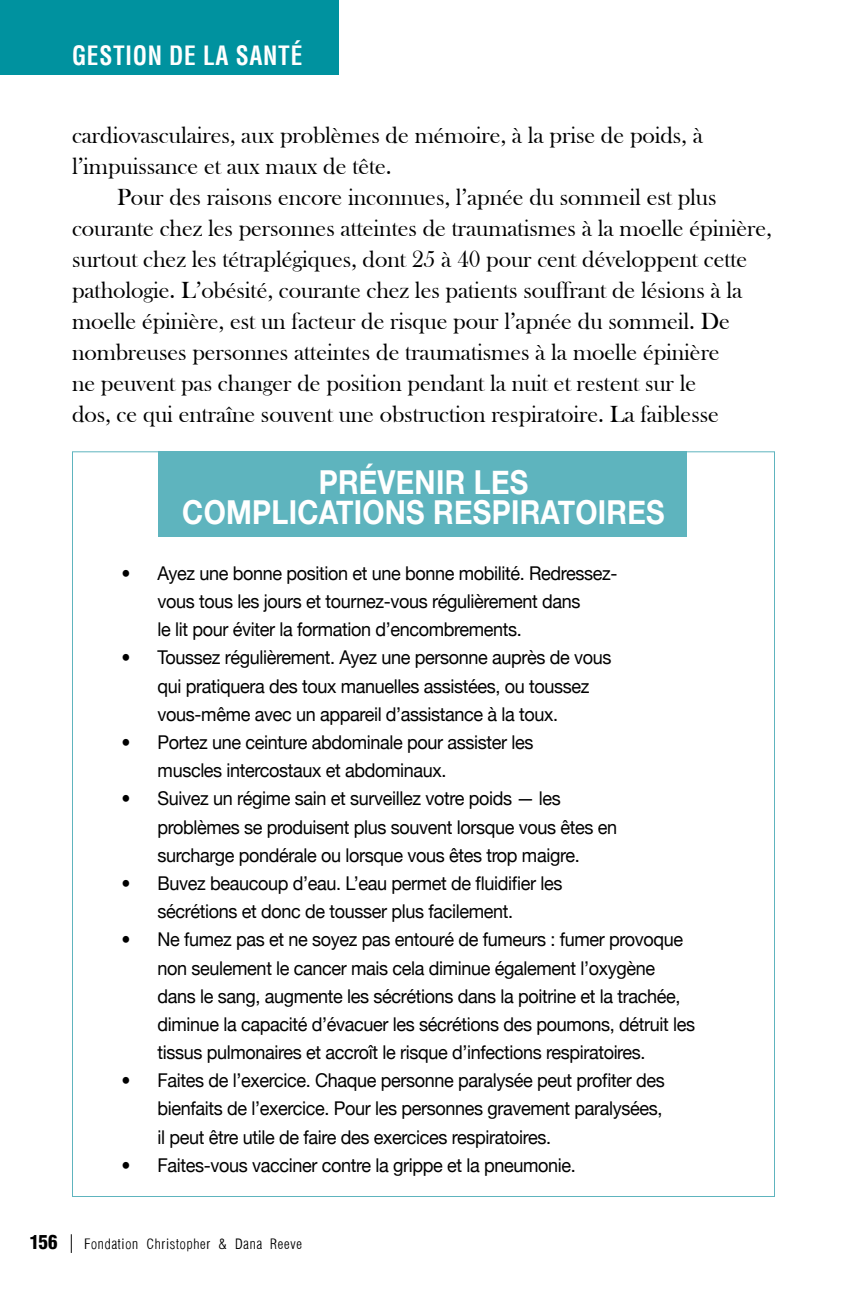
<style>
.page{position:relative;width:864px;height:1296px;background:#fff}
.page>*{position:absolute;margin:0;border:0;box-sizing:border-box;transform-origin:0 0}
.t1{font:700 33px/30px "Helvetica Neue";letter-spacing:.01em;color:#fff;text-align:center;scale:.86 1}
.t2{font:28.4px "Helvetica Condensed Light Li";color:#000;scale:.67 1}
.t3{font:700 condensed 26px "Helvetica";letter-spacing:.03em;color:#fff;scale:.9 1}
.t4{font:24px/31px "Bask Old Face";letter-spacing:-.005em;color:#000}
.t5{font:19px/28.2px "Helvetica Neue";letter-spacing:-.02em;color:#000;scale:.95 1}
.t6{font:900 condensed 19px "Helvetica";color:#000}
.t7{font:16px "Helvetica Condensed Light Li";letter-spacing:.035em;color:#000}
</style>
<div class="page">
<div style="left:0;top:0;width:338px;height:75px;background:#00929f"></div>
<div style="left:72px;top:451px;width:703px;height:746px;background:#fff;border:1px solid #5eb4be"></div>
<div style="left:159px;top:451px;width:528px;height:86px;background:#5eb4be"></div>
<h3 class="t3" style="left:72px;top:39px;width:258px">GESTION DE LA SANTÉ</h3>
<p class="t4" style="left:72px;top:120px;width:633px">cardiovasculaires, aux problèmes de mémoire, à la prise de poids, à l’impuissance et aux maux de tête.</p>
<p class="t4" style="left:72px;top:182px;width:701px;text-indent:45px">Pour des raisons encore inconnues, l’apnée du sommeil est plus courante chez les personnes atteintes de traumatismes à la moelle épinière, surtout chez les tétraplégiques, dont 25 à 40 pour cent développent cette pathologie. L’obésité, courante chez les patients souffrant de lésions à la moelle épinière, est un facteur de risque pour l’apnée du sommeil. De nombreuses personnes atteintes de traumatismes à la moelle épinière<br>ne peuvent pas changer de position pendant la nuit et restent sur le<br>dos, ce qui entraîne souvent une obstruction respiratoire. La faiblesse</p>
<h1 class="t1" style="left:182px;top:467px;width:562px">PRÉVENIR LES<br>COMPLICATIONS RESPIRATOIRES</h1>
<p class="t5" style="left:158px;top:559px;width:486px;text-indent:-36px">• Ayez une bonne position et une bonne mobilité. Redressez&shy;vous tous les jours et tournez-vous régulièrement dans<br>le lit pour éviter la formation d’encombrements.</p>
<p class="t5" style="left:158px;top:643px;width:479px;text-indent:-36px">• Toussez régulièrement. Ayez une personne auprès de vous qui pratiquera des toux manuelles assistées, ou toussez vous-même avec un appareil d’assistance à la toux.</p>
<p class="t5" style="left:158px;top:728px;width:397px;text-indent:-36px">• Portez une ceinture abdominale pour assister les muscles intercostaux et abdominaux.</p>
<p class="t5" style="left:158px;top:784px;width:485px;text-indent:-36px">• Suivez un régime sain et surveillez votre poids — les problèmes se produisent plus souvent lorsque vous êtes en surcharge pondérale ou lorsque vous êtes trop maigre.</p>
<p class="t5" style="left:158px;top:869px;width:428px;text-indent:-36px">• Buvez beaucoup d’eau. L’eau permet de fluidifier les sécrétions et donc de tousser plus facilement.</p>
<p class="t5" style="left:158px;top:925px;width:567px;text-indent:-36px">• Ne fumez pas et ne soyez pas entouré de fumeurs : fumer provoque non seulement le cancer mais cela diminue également l’oxygène dans le sang, augmente les sécrétions dans la poitrine et la trachée, diminue la capacité d’évacuer les sécrétions des poumons, détruit les tissus pulmonaires et accroît le risque d’infections respiratoires.</p>
<p class="t5" style="left:158px;top:1066px;width:535px;text-indent:-36px">• Faites de l’exercice. Chaque personne paralysée peut profiter des bienfaits de l’exercice. Pour les personnes gravement paralysées, il peut être utile de faire des exercices respiratoires.</p>
<p class="t5" style="left:122px;top:1151px;width:480px">• Faites-vous vacciner contre la grippe et la pneumonie.</p>
<h2 class="t2" style="left:70px;top:1234px;width:7px">|</h2>
<p class="t6" style="left:30px;top:1230px;width:30px">156</p>
<p class="t7" style="left:84px;top:1238px;width:219px">Fondation Christopher &amp; Dana Reeve</p>
</div>
